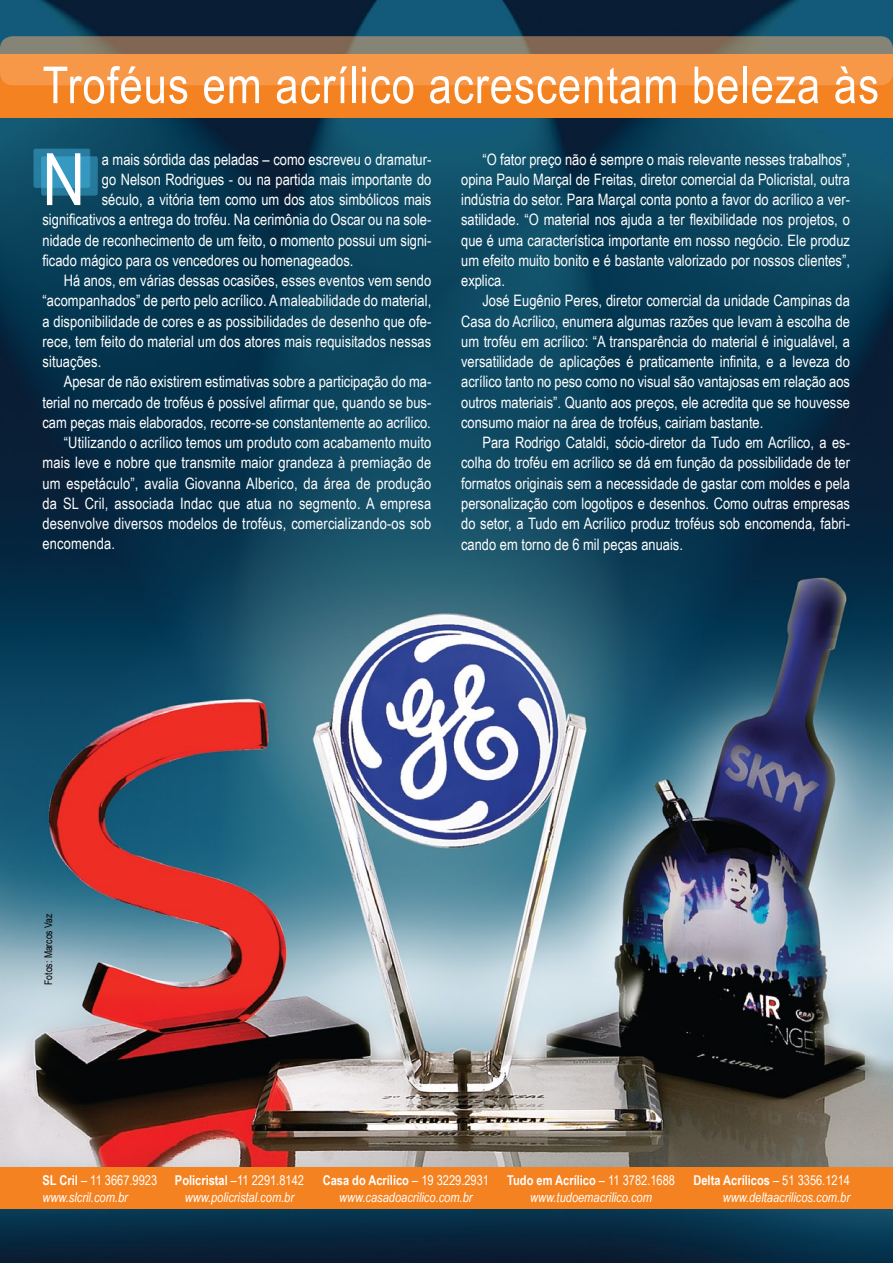
<style>
.page{position:relative;width:893px;height:1263px;background:#fff}
.page>*{position:absolute;margin:0;border:0;box-sizing:border-box;transform-origin:0 0}
.t1{font:72.3px "Arial Narrow";color:#fff}
.t2{font:51px "Arial Narrow";letter-spacing:.02em;color:#fff}
.t3{font:15.75px/20.2px "Arial Narrow";color:#fff;text-align:justify}
.t4{font:italic 13.5px/17.1px "Arial Narrow";color:#fff;text-align:center}
.t5{font:10.5px "Arial Narrow";color:#000}
.s1{font-weight:700;font-style:normal}
.s2{font-style:normal}
</style>
<div class="page">
<img style="left:0;top:0;width:893px;height:1263px">
<svg style="left:33px;top:149px;width:57px;height:39px"></svg>
<div style="left:34px;top:149px;width:55px;height:39px;background:#287ea1;border-radius:2px"></div>
<svg style="left:41px;top:156px;width:57px;height:39px"></svg>
<svg style="left:42px;top:157px;width:55px;height:39px;fill:#3698c0"></svg>
<div style="left:0;top:54px;width:893px;height:63px;background:#f58220"></div>
<div style="left:0;top:1167px;width:893px;height:42px;background:#f58220"></div>
<svg style="left:0;top:36px;width:893px;height:49px;fill:#f79848"></svg>
<h2 class="t2" style="left:43px;top:48px;width:838px">Troféus em acrílico acrescentam beleza às</h2>
<h1 class="t1" style="left:43px;top:127px;width:44px">N</h1>
<p class="t3" style="left:102px;top:148px;width:331px">a mais sórdida das peladas – como escreveu o dramatur-</p>
<p class="t3" style="left:102px;top:169px;width:331px">go Nelson Rodrigues - ou na partida mais importante do</p>
<p class="t3" style="left:102px;top:189px;width:331px">século, a vitória tem como um dos atos simbólicos mais</p>
<p class="t3" style="left:43px;top:209px;width:390px">significativos a entrega do troféu. Na cerimônia do Oscar ou na sole-</p>
<p class="t3" style="left:43px;top:229px;width:390px">nidade de reconhecimento de um feito, o momento possui um signi-</p>
<p class="t3" style="left:43px;top:250px;width:312px">ficado mágico para os vencedores ou homenageados.</p>
<p class="t3" style="left:64px;top:270px;width:369px">Há anos, em várias dessas ocasiões, esses eventos vem sendo</p>
<p class="t3" style="left:43px;top:290px;width:390px">“acompanhados” de perto pelo acrílico. A maleabilidade do material,</p>
<p class="t3" style="left:43px;top:310px;width:390px">a disponibilidade de cores e as possibilidades de desenho que ofe-</p>
<p class="t3" style="left:43px;top:331px;width:390px">rece, tem feito do material um dos atores mais requisitados nessas</p>
<p class="t3" style="left:43px;top:351px;width:60px">situações.</p>
<p class="t3" style="left:64px;top:371px;width:369px">Apesar de não existirem estimativas sobre a participação do ma-</p>
<p class="t3" style="left:43px;top:391px;width:390px">terial no mercado de troféus é possível afirmar que, quando se bus-</p>
<p class="t3" style="left:43px;top:412px;width:390px">cam peças mais elaborados, recorre-se constantemente ao acrílico.</p>
<p class="t3" style="left:64px;top:432px;width:369px">“Utilizando o acrílico temos um produto com acabamento muito</p>
<p class="t3" style="left:43px;top:452px;width:390px">mais leve e nobre que transmite maior grandeza à premiação de</p>
<p class="t3" style="left:43px;top:472px;width:390px">um espetáculo”, avalia Giovanna Alberico, da área de produção</p>
<p class="t3" style="left:43px;top:493px;width:390px">da SL Cril, associada Indac que atua no segmento. A empresa</p>
<p class="t3" style="left:43px;top:513px;width:390px">desenvolve diversos modelos de troféus, comercializando-os sob</p>
<p class="t3" style="left:43px;top:533px;width:74px">encomenda.</p>
<p class="t3" style="left:461px;top:148px;width:390px;text-indent:21px">“O fator preço não é sempre o mais relevante nesses trabalhos”, opina Paulo Marçal de Freitas, diretor comercial da Policristal, outra indústria do setor. Para Marçal conta ponto a favor do acrílico a ver&shy;satilidade. “O material nos ajuda a ter flexibilidade nos projetos, o que é uma característica importante em nosso negócio. Ele produz um efeito muito bonito e é bastante valorizado por nossos clientes”, explica.</p>
<p class="t3" style="left:461px;top:290px;width:390px;text-indent:21px">José Eugênio Peres, diretor comercial da unidade Campinas da Casa do Acrílico, enumera algumas razões que levam à escolha de um troféu em acrílico: “A transparência do material é inigualável, a versatilidade de aplicações é praticamente infinita, e a leveza do acrílico tanto no peso como no visual são vantajosas em relação aos outros materiais”. Quanto aos preços, ele acredita que se houvesse consumo maior na área de troféus, cairiam bastante.</p>
<p class="t3" style="left:461px;top:432px;width:390px;text-indent:21px">Para Rodrigo Cataldi, sócio-diretor da Tudo em Acrílico, a es&shy;colha do troféu em acrílico se dá em função da possibilidade de ter formatos originais sem a necessidade de gastar com moldes e pela personalização com logotipos e desenhos. Como outras empresas do setor, a Tudo em Acrílico produz troféus sob encomenda, fabri&shy;cando em torno de 6 mil peças anuais.</p>
<p class="t5" style="left:41px;top:985px;width:73px;rotate:-90deg">Fotos: Marcos Vaz</p>
<p class="t4" style="left:43px;top:1171px;width:116px;text-align:left"><span class="s1">SL Cril</span> <span class="s2">– 11 3667.9923 </span>www.slcril.com.br</p>
<p class="t4" style="left:693px;top:1171px;width:158px;text-align:right"><span class="s1">Delta Acrílicos</span> <span class="s2">– 51 3356.1214 </span>www.deltaacrilicos.com.br</p>
<p class="t4" style="left:175px;top:1171px;width:131px"><span class="s1">Policristal</span> <span class="s2">–11 2291.8142 </span>www.policristal.com.br</p>
<p class="t4" style="left:323px;top:1171px;width:168px"><span class="s1">Casa do Acrílico</span> <span class="s2">– 19 3229.2931 </span>www.casadoacrilico.com.br</p>
<p class="t4" style="left:507px;top:1171px;width:169px"><span class="s1">Tudo em Acrílico</span> <span class="s2">– 11 3782.1688 </span>www.tudoemacrilico.com</p>
</div>
